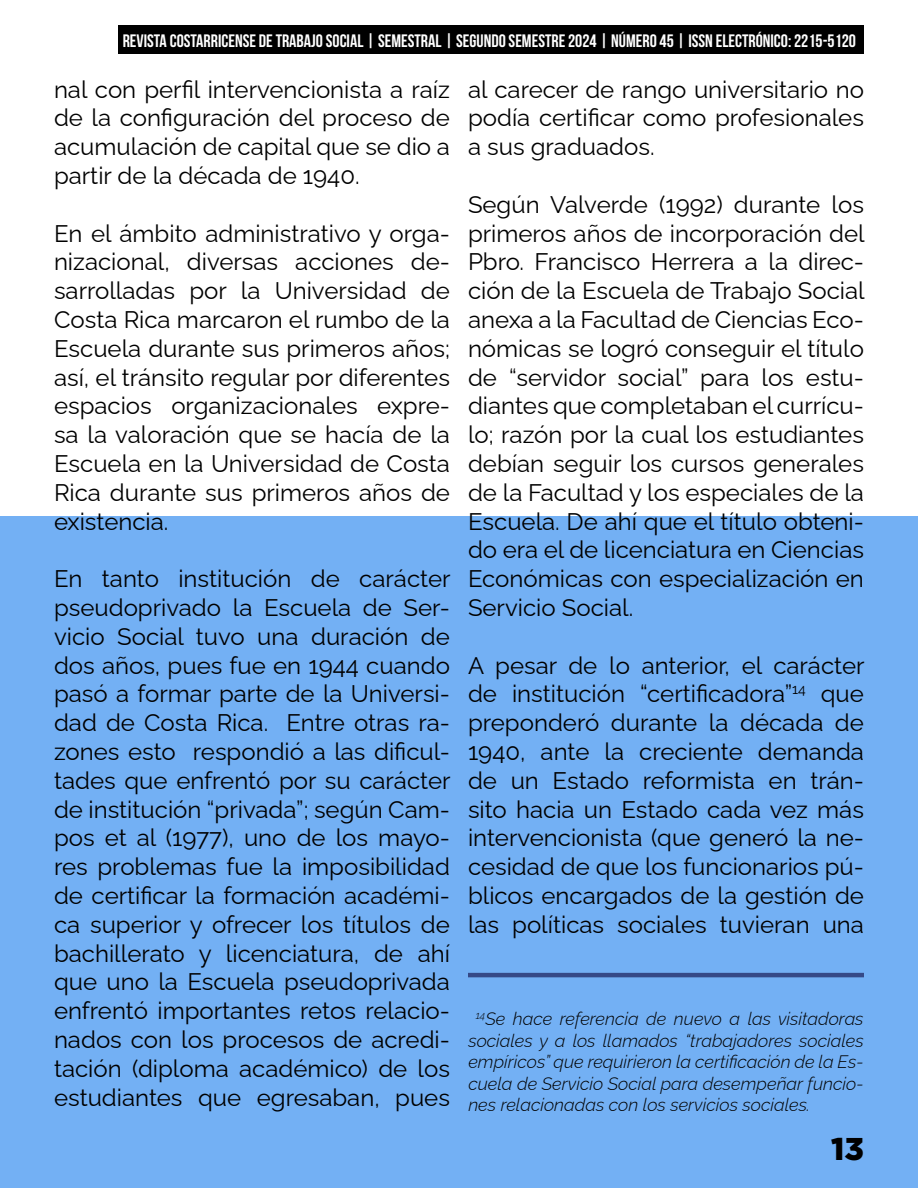
<style>
.page{position:relative;width:918px;height:1188px;background:#fff}
.page>*{position:absolute;margin:0;border:0;box-sizing:border-box;transform-origin:0 0}
.t1{font:900 31.5px "Gotham";color:#000}
.t2{font:24px/28.8px "Raleway";color:#000;text-align:justify}
.t3{font:italic 300 18px/21.6px "Raleway";color:#000;text-align:justify}
.t4{font:18px "Bebas Neue";color:#fff}
</style>
<div class="page">
<div style="left:0;top:516px;width:918px;height:672px;background:#73b0f4"></div>
<div style="left:118px;top:26px;width:746px;height:28px;background:#000"></div>
<hr style="left:468px;top:973px;width:396px;height:4px;background:#354987">
<p class="t4" style="left:123px;top:30px;width:735px">REVISTA COSTARRICENSE DE TRABAJO SOCIAL | SEMESTRAL | SEGUNDO SEMESTRE 2024 | NÚMERO 45 | ISSN ELECTRÓNICO: 2215-5120</p>
<p class="t2" style="left:54px;top:72px;width:398px">nal con perfil intervencionista a raíz de la configuración del proceso de acumulación de capital que se dio a partir de la década de 1940.</p>
<p class="t2" style="left:54px;top:216px;width:398px">En el ámbito administrativo y orga&shy;nizacional, diversas acciones de&shy;sarrolladas por la Universidad de Costa Rica marcaron el rumbo de la Escuela durante sus primeros años; así, el tránsito regular por diferentes espacios organizacionales expre&shy;sa la valoración que se hacía de la Escuela en la Universidad de Costa Rica durante sus primeros años de existencia.</p>
<p class="t2" style="left:54px;top:562px;width:398px">En tanto institución de carácter pseudoprivado la Escuela de Ser&shy;vicio Social tuvo una duración de dos años, pues fue en 1944 cuando pasó a formar parte de la Universi&shy;dad de Costa Rica. Entre otras ra&shy;zones esto respondió a las dificul&shy;tades que enfrentó por su carácter de institución “privada”; según Cam&shy;pos et al (1977), uno de los mayo&shy;res problemas fue la imposibilidad de certificar la formación académi&shy;ca superior y ofrecer los títulos de bachillerato y licenciatura, de ahí que uno la Escuela pseudoprivada enfrentó importantes retos relacio&shy;nados con los procesos de acredi&shy;tación (diploma académico) de los estudiantes que egresaban, pues</p>
<p class="t2" style="left:468px;top:72px;width:398px">al carecer de rango universitario no podía certificar como profesionales a sus graduados.</p>
<p class="t2" style="left:468px;top:187px;width:398px">Según Valverde (1992) durante los primeros años de incorporación del Pbro. Francisco Herrera a la direc&shy;ción de la Escuela de Trabajo Social anexa a la Facultad de Ciencias Eco&shy;nómicas se logró conseguir el título de “servidor social” para los estu&shy;diantes que completaban el currícu&shy;lo; razón por la cual los estudiantes debían seguir los cursos generales de la Facultad y los especiales de la Escuela. De ahí que el título obteni&shy;do era el de licenciatura en Ciencias Económicas con especialización en Servicio Social.</p>
<p class="t2" style="left:468px;top:648px;width:398px">A pesar de lo anterior, el carácter de institución “certificadora”<sup>14</sup> que preponderó durante la década de 1940, ante la creciente demanda de un Estado reformista en trán&shy;sito hacia un Estado cada vez más intervencionista (que generó la ne&shy;cesidad de que los funcionarios pú&shy;blicos encargados de la gestión de las políticas sociales tuvieran una</p>
<p class="t3" style="left:468px;top:1006px;width:397px;text-indent:7px"><sup>14</sup>Se hace referencia de nuevo a las visitadoras sociales y a los llamados “trabajadores sociales empíricos” que requirieron la certificación de la Es&shy;cuela de Servicio Social para desempeñar funcio&shy;nes relacionadas con los servicios sociales.</p>
<h1 class="t1" style="left:831px;top:1131px;width:34px">13</h1>
</div>
